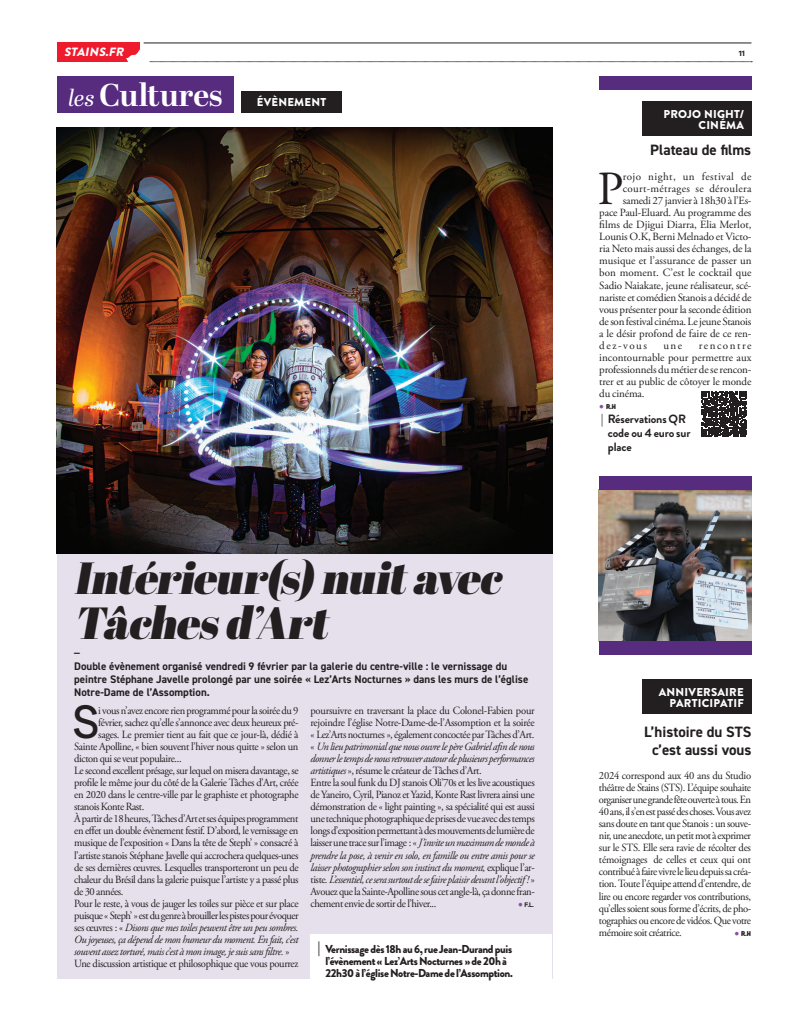
<style>
.page{position:relative;width:794px;height:1021px;background:#fff}
.page>*{position:absolute;margin:0;border:0;box-sizing:border-box;transform-origin:0 0}
.texte{font:47.4px "Adobe Garamond Pro";color:#231f20}
.t1{font:italic 900 45px/45px "Abril Display";color:#231f20}
.texte-2{font:500 42.8px "Galano Classic Alt";color:#231f20;scale:.96 1}
.t2{font:700 31.6px "Abril Display";letter-spacing:-.005em;color:#fff}
.t3{font:700 15px "DIN2014";color:#231f20}
.texte_7_OK{font:700 12px/14px "Brandon Grotesque";letter-spacing:-.01em;color:#231f20}
.t4{font:italic 900 12px "Brandon Grotesque";color:#fff}
.texte_7_OK-2{font:900 11.5px/12px "Brandon Grotesque";letter-spacing:-.03em;color:#231f20}
.t5{font:900 11.4px/10.7px "Brandon Grotesque";letter-spacing:.02em;color:#fff;text-align:right}
.texte-3{font:11px/12.1px "Adobe Garamond Pro";letter-spacing:-.03em;color:#231f20;text-align:justify;scale:.96 1}
.texte-4{font:italic 11px/12.1px "Adobe Garamond Pro";letter-spacing:-.04em;color:#231f20;text-align:justify;scale:.96 1}
.texte-5{font:11px/12.1px "Adobe Garamond Pro";letter-spacing:-.03em;color:#231f20;text-align:justify}
.t6{font:700 11px/13.2px "DIN2014";color:#231f20}
.texte-6{font:11px "Adobe Garamond Pro";color:#231f20}
.texte-7{font:11px "Adobe Garamond Pro";letter-spacing:-.01em;color:#231f20}
.texte-8{font:11px "Adobe Garamond Pro";letter-spacing:-.005em;color:#231f20}
.texte-9{font:11px "Adobe Garamond Pro";letter-spacing:.005em;color:#231f20}
.texte-10{font:11px "Adobe Garamond Pro";letter-spacing:.025em;color:#231f20}
.texte-11{font:11px "Adobe Garamond Pro";letter-spacing:.04em;color:#231f20}
.texte-12{font:7px "Cubano";color:#231f20}
.texte-13{font:700 7px "Galano Classic Alt";color:#231f20}
.texte-14{font:700 6px "Galano Classic Alt";color:#231f20;scale:.96 1}
.s1{font-weight:400;font-style:italic;font-size:23px}
.s2{font-style:normal}
.s3{font-style:italic}
.s4{font-family:"Adobe Garamond Pro";font-weight:400;font-size:13px;color:#8b519a}
.s5{font-size:14px}
.s6{font-family:"Adobe Garamond Pro";font-size:13px;color:#8b519a}
</style>
<div class="page">
<hr style="left:144px;top:42px;width:607px;height:1px;background:#231f20">
<div style="left:57px;top:42px;width:82px;height:19px;background:#ee1b2d"></div>
<div style="left:57px;top:553px;width:495px;height:425px;background:#e5e0ec"></div>
<svg style="left:126px;top:47px;width:626px;height:16px"></svg>
<img style="left:57px;top:128px;width:495px;height:425px">
<div style="left:241px;top:91px;width:101px;height:22px;background:#231f20"></div>
<div style="left:57px;top:76px;width:177px;height:37px;background:#572c7f"></div>
<div style="left:599px;top:76px;width:152px;height:14px;background:#572c7f"></div>
<div style="left:642px;top:679px;width:109px;height:35px;background:#231f20"></div>
<div style="left:642px;top:101px;width:109px;height:35px;background:#231f20"></div>
<img style="left:599px;top:489px;width:152px;height:152px">
<div style="left:599px;top:641px;width:152px;height:13px;background:#572c7f"></div>
<div style="left:599px;top:476px;width:152px;height:13px;background:#572c7f"></div>
<svg style="left:701px;top:391px;width:45px;height:46px;background:#423e3f"></svg>
<div style="left:310px;top:934px;width:242px;height:60px;background:#fff"></div>
<p class="t4" style="left:64px;top:43px;width:64px">STAINS.FR</p>
<p class="texte-13" style="left:738px;top:48px;width:8px">11</p>
<p class="t2" style="left:68px;top:73px;width:156px"><span class="s1">les</span> Cultures</p>
<p class="t5" style="left:257px;top:97px;width:71px">ÉVÈNEMENT</p>
<p class="t1" style="left:74px;top:556px;width:439px">Intérieur(s) nuitavec<br>Tâchesd’Art</p>
<p class="t6" style="left:74px;top:641px;width:7px">_</p>
<p class="t6" style="left:74px;top:659px;width:456px">Double évènement organisé vendredi 9 février par la galerie du centre-ville : le vernissage du peintre Stéphane Javelle prolongé par une soirée « Lez’Arts Nocturnes » dans les murs de l’église<br>Notre-Dame de l’Assomption.</p>
<p class="texte-2" style="left:72px;top:693px;width:30px">S</p>
<p class="texte-3" style="left:98px;top:704px;width:210px">i vous n’avez encore rien programmé pour la soirée du 9</p>
<p class="texte-3" style="left:310px;top:704px;width:235px">poursuivre en traversant la place du Colonel-Fabien pour rejoindre l’église Notre-Dame-de-l’Assomption et la soirée « Lez’Arts nocturnes », également concoctée par Tâches d’Art.</p>
<p class="texte-4" style="left:310px;top:740px;width:235px"><span class="s2">«</span> Un lieu patrimonial que nous ouvre le père Gabriel afin de nous donner le temps de nous retrouver autour de plusieurs performances artistiques <span class="s2">», résume le créateur de Tâches d’Art.</span></p>
<p class="texte-3" style="left:310px;top:776px;width:235px">Entre la soul funk du DJ stanois Oli’70s et les live acoustiques de Yaneiro, Cyril, Pianoz et Yazid, Konte Rast livrera ainsi une démonstration de « light painting », sa spécialité qui est aussi une technique photographique de prises de vue avec des temps longs d’exposition permettant à des mouvements de lumière de laisser une trace sur l’image : « <span class="s3">J’invite un maximum de monde à prendre la pose, à venir en solo, en famille ou entre amis pour se laisser photographier selon son instinct du moment,</span> explique l’ar&shy;tiste<span class="s3">. L’essentiel, ce sera surtout de se faire plaisir devant l’objectif !</span> »</p>
<p class="texte-3" style="left:310px;top:885px;width:235px">Avouez que la Sainte-Apolline sous cet angle-là, ça donne fran&shy;chement envie de sortir de l’hiver...</p>
<p class="texte-3" style="left:98px;top:716px;width:210px">février, sachez qu’elle s’annonce avec deux heureux pré-</p>
<p class="texte-3" style="left:98px;top:728px;width:210px">sages. Le premier tient au fait que ce jour-là, dédié à</p>
<p class="texte-3" style="left:74px;top:740px;width:235px">Sainte Apolline, « bien souvent l’hiver nous quitte » selon un</p>
<p class="texte-3" style="left:74px;top:752px;width:113px">dicton qui se veut populaire...</p>
<p class="texte-3" style="left:74px;top:764px;width:235px">Le second excellent présage, sur lequel on misera davantage, se profile le même jour du côté de la Galerie Tâches d’Art, créée en 2020 dans le centre-ville par le graphiste et photographe stanois Konte Rast.</p>
<p class="texte-3" style="left:74px;top:813px;width:235px">À partir de 18 heures, Tâches d’Art et ses équipes programment en effet un double évènement festif. D’abord, le vernissage en musique de l’exposition « Dans la tête de Steph’ » consacré à l’artiste stanois Stéphane Javelle qui accrochera quelques-unes de ses dernières œuvres. Lesquelles transporteront un peu de chaleur du Brésil dans la galerie puisque l’artiste y a passé plus de 30 années.</p>
<p class="texte-4" style="left:74px;top:897px;width:235px"><span class="s2">Pour le reste, à vous de jauger les toiles sur pièce et sur place puisque « Steph’ » est du genre à brouiller les pistes pour évoquer ses œuvres : «</span> Disons que mes toiles peuvent être un peu sombres.<br>Ou joyeuses, ça dépend de mon humeur du moment. En fait, c’est souvent assez torturé, mais c’est à mon image, je suis sans filtre. <span class="s2">»</span></p>
<p class="texte-3" style="left:74px;top:958px;width:235px">Une discussion artistique et philosophique que vous pourrez</p>
<p class="texte-14" style="left:518px;top:900px;width:18px"><span class="s4">•</span> F.L.</p>
<p class="texte_7_OK-2" style="left:325px;top:943px;width:189px;text-indent:-8px"><span class="s5">|</span> Vernissage dès 18h au 6, rue Jean-Durand puis l’évènement « Lez’Arts Nocturnes » de 20h à<br>22h30 à l’église Notre-Dame de l’Assomption.</p>
<p class="t5" style="left:663px;top:109px;width:82px">PROJO NIGHT/<br>CINÉMA</p>
<p class="t3" style="left:650px;top:140px;width:102px">Plateau de films</p>
<p class="texte" style="left:597px;top:160px;width:28px">P</p>
<p class="texte-11" style="left:623px;top:170px;width:130px">rojo night, un festival de</p>
<p class="texte-10" style="left:623px;top:182px;width:130px">court-métrages se déroulera</p>
<p class="texte-5" style="left:623px;top:195px;width:130px">samedi 27 janvier à 18h30 à l’Es-</p>
<p class="texte-5" style="left:599px;top:207px;width:154px">pace Paul-Eluard. Au programme des</p>
<p class="texte-6" style="left:599px;top:218px;width:154px">films de Djigui Diarra, Elia Merlot,</p>
<p class="texte-5" style="left:599px;top:231px;width:154px">Lounis O.K, Berni Melnado et Victo-</p>
<p class="texte-7" style="left:599px;top:242px;width:154px">ria Neto mais aussi des échanges, de la</p>
<p class="texte-6" style="left:599px;top:254px;width:154px">musique et l’assurance de passer un</p>
<p class="texte-9" style="left:599px;top:266px;width:154px">bon moment. C’est le cocktail que</p>
<p class="texte-5" style="left:599px;top:279px;width:154px">Sadio Naiakate, jeune réalisateur, scé-</p>
<p class="texte-5" style="left:599px;top:291px;width:154px">nariste et comédien Stanois a décidé de</p>
<p class="texte-5" style="left:599px;top:303px;width:154px">vous présenter pour la seconde édition</p>
<p class="texte-5" style="left:599px;top:315px;width:154px">de son festival cinéma. Le jeune Stanois</p>
<p class="texte-8" style="left:599px;top:327px;width:154px">a le désir profond de faire de ce ren-</p>
<p class="texte-5" style="left:599px;top:340px;width:49px">dez-vous</p>
<p class="texte-5" style="left:663px;top:340px;width:20px">une</p>
<p class="texte-5" style="left:599px;top:340px;width:154px;text-indent:99px">rencontre incontournable pour permettre aux professionnels du métier de se rencon&shy;trer et au public de côtoyer le monde du cinéma.</p>
<p class="texte-12" style="left:599px;top:402px;width:18px"><span class="s6">•</span> R.H</p>
<p class="texte_7_OK" style="left:608px;top:412px;width:84px;text-indent:-7px">| Réservations QR code ou 4 euro sur place</p>
<p class="t5" style="left:659px;top:687px;width:86px">ANNIVERSAIRE<br>PARTICIPATIF</p>
<p class="t3" style="left:644px;top:722px;width:109px">L’histoire du STS</p>
<p class="t3" style="left:652px;top:740px;width:101px">c’est aussi vous</p>
<p class="texte-3" style="left:599px;top:769px;width:160px">2024 correspond aux 40 ans du Studio théâtre de Stains (STS). L’équipe souhaite organiser une grande fête ouverte à tous. En 40 ans, il s’en est passé des choses. Vous avez sans doute en tant que Stanois : un souve&shy;nir, une anecdote, un petit mot à exprimer sur le STS. Elle sera ravie de récolter des témoignages de celles et ceux qui ont contribué à faire vivre le lieu depuis sa créa&shy;tion. Toute l’équipe attend d’entendre, de lire ou encore regarder vos contributions, qu’elles soient sous forme d’écrits, de pho&shy;tographies ou encore de vidéos. Que votre mémoire soit créatrice.</p>
<p class="texte-12" style="left:734px;top:928px;width:18px"><span class="s6">•</span> R.H</p>
</div>
